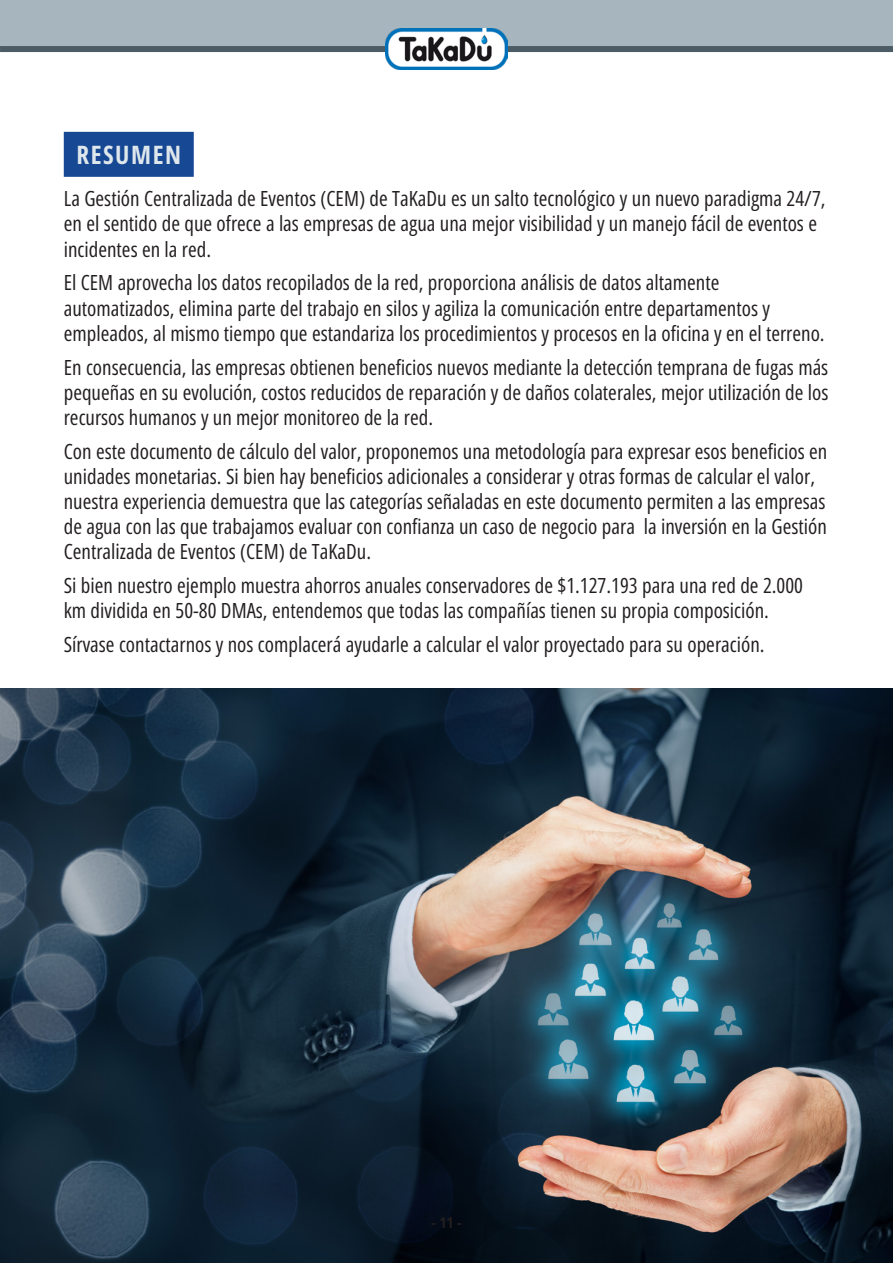
<style>
.page{position:relative;width:893px;height:1263px;background:#fff}
.page>*{position:absolute;margin:0;border:0;box-sizing:border-box;transform-origin:0 0}
.t1{font:700 25.5px "Open Sans Hebrew Condensed";letter-spacing:.06em;color:#dee7ec}
.t2{font:21px/25.2px "Open Sans Hebrew Condensed";color:#231f20}
.t3{font:700 15px "Open Sans Hebrew Condensed";color:#231f20}
</style>
<div class="page">
<div style="left:0;top:0;width:893px;height:49px;background:#a7b6be"></div>
<img style="left:0;top:689px;width:893px;height:574px">
<div style="left:0;top:46px;width:893px;height:6px;background:#4c5c65"></div>
<img style="left:386px;top:29px;width:121px;height:41px">
<div style="left:64px;top:132px;width:130px;height:45px;background:#174894"></div>
<p class="t1" style="left:77px;top:140px;width:106px">RESUMEN</p>
<p class="t2" style="left:64px;top:187px;width:763px">La Gestión Centralizada de Eventos (CEM) de TaKaDu es un salto tecnológico y un nuevo paradigma 24/7, en el sentido de que ofrece a las empresas de agua una mejor visibilidad y un manejo fácil de eventos e incidentes en la red.</p>
<p class="t2" style="left:64px;top:271px;width:762px">El CEM aprovecha los datos recopilados de la red, proporciona análisis de datos altamente automatizados, elimina parte del trabajo en silos y agiliza la comunicación entre departamentos y empleados, al mismo tiempo que estandariza los procedimientos y procesos en la oficina y en el terreno.</p>
<p class="t2" style="left:64px;top:355px;width:766px;text-align:justify">En consecuencia, las empresas obtienen beneficios nuevos mediante la detección temprana de fugas más pequeñas en su evolución, costos reducidos de reparación y de daños colaterales, mejor utilización de los recursos humanos y un mejor monitoreo de la red.</p>
<p class="t2" style="left:64px;top:439px;width:765px">Con este documento de cálculo del valor, proponemos una metodología para expresar esos beneficios en unidades monetarias. Si bien hay beneficios adicionales a considerar y otras formas de calcular el valor, nuestra experiencia demuestra que las categorías señaladas en este documento permiten a las empresas de agua con las que trabajamos evaluar con confianza un caso de negocio para la inversión en la Gestión Centralizada de Eventos (CEM) de TaKaDu.</p>
<p class="t2" style="left:64px;top:574px;width:741px">Si bien nuestro ejemplo muestra ahorros anuales conservadores de $1.127.193 para una red de 2.000 km dividida en 50-80 DMAs, entendemos que todas las compañías tienen su propia composición.</p>
<p class="t2" style="left:64px;top:632px;width:702px">Sírvase contactarnos y nos complacerá ayudarle a calcular el valor proyectado para su operación.</p>
<p class="t3" style="left:431px;top:1214px;width:32px">- 11 -</p>
</div>
